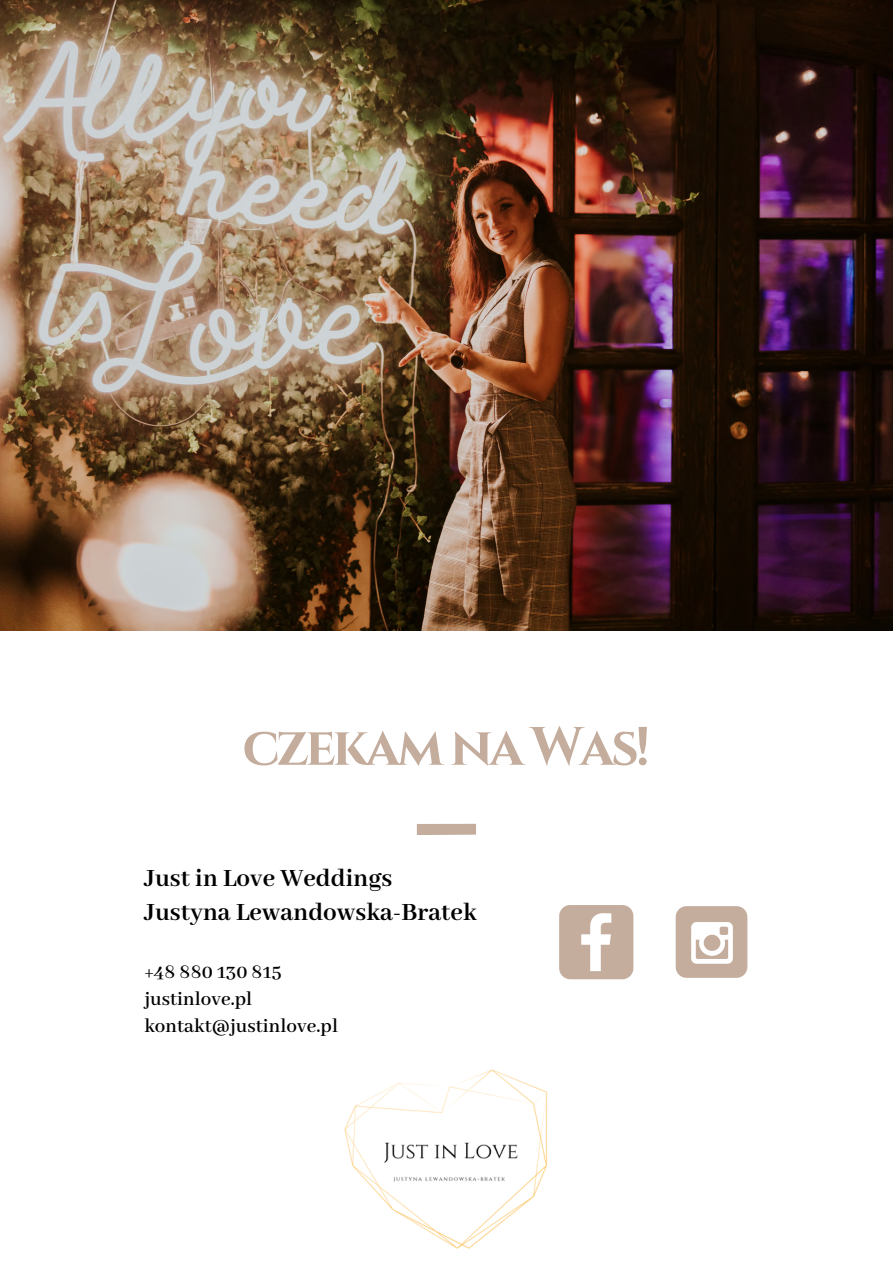
<style>
.page{position:relative;width:893px;height:1264px;background:#fff}
.page>*{position:absolute;margin:0;border:0;box-sizing:border-box;transform-origin:0 0}
.t1{font:700 54px "Cinzel";letter-spacing:-.06em;color:#c4ad9d}
.t2{font:700 27px "Abhaya Libre";letter-spacing:.005em;color:#000}
.t3{font:600 21px "Abhaya Libre";color:#000}
</style>
<div class="page">
<img style="left:0;top:0;width:892px;height:631px">
<svg style="left:559px;top:905px;width:74px;height:74px"></svg>
<div style="left:675px;top:906px;width:72px;height:71px;background:#c4ad9d;border-radius:11px"></div>
<svg style="left:691px;top:922px;width:41px;height:41px"></svg>
<div style="left:416px;top:823px;width:60px;height:12px;background:#c4ad9d"></div>
<img style="left:344px;top:1069px;width:204px;height:180px">
<p class="t1" style="left:243px;top:712px;width:409px">czekam na Was!</p>
<p class="t2" style="left:144px;top:862px;width:249px">Just in Love Weddings</p>
<p class="t2" style="left:144px;top:897px;width:334px">Justyna Lewandowska-Bratek</p>
<p class="t3" style="left:144px;top:960px;width:139px">+48 880 130 815</p>
<p class="t3" style="left:144px;top:987px;width:109px">justinlove.pl</p>
<p class="t3" style="left:144px;top:1014px;width:195px">kontakt@justinlove.pl</p>
</div>
